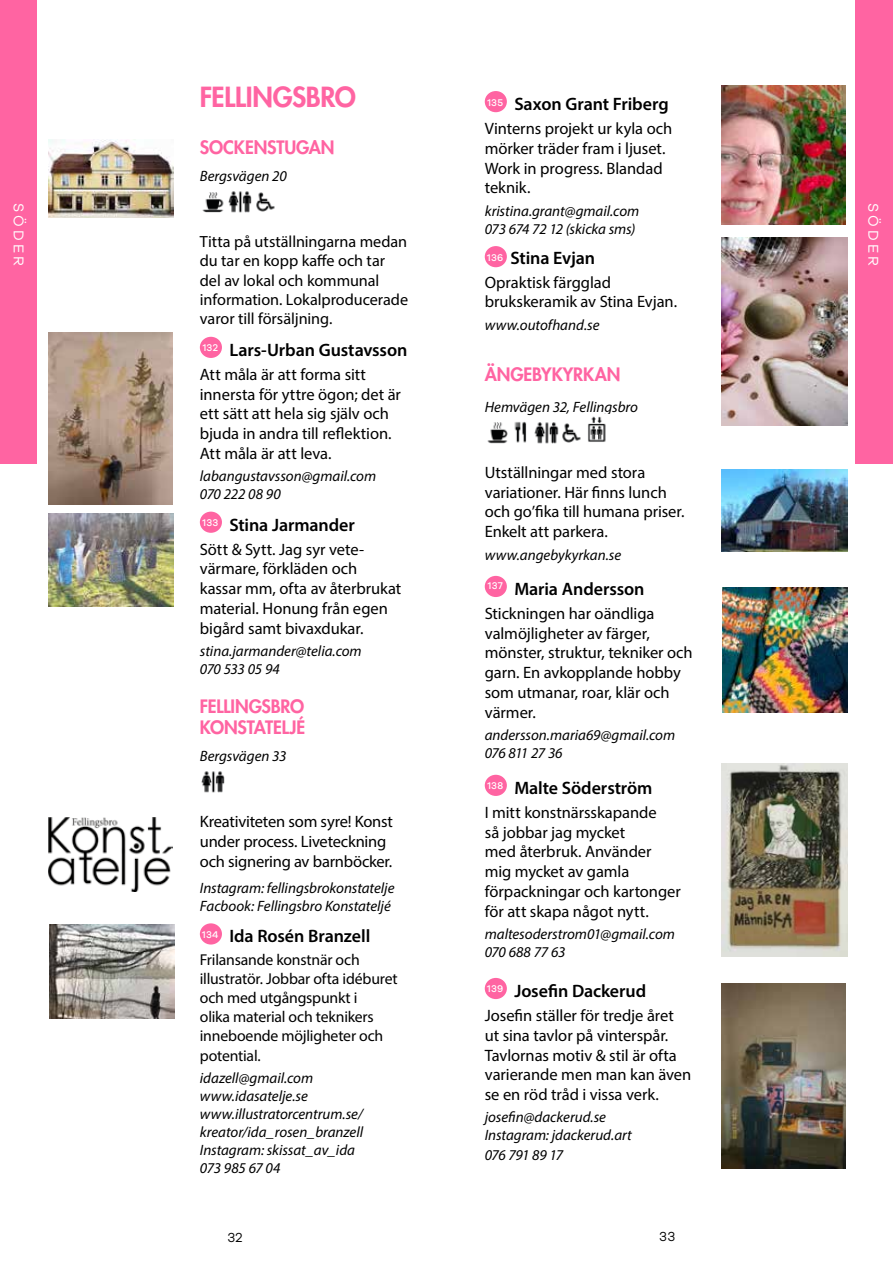
<style>
.page{position:relative;width:893px;height:1263px;background:#fff}
.page>*{position:absolute;margin:0;border:0;box-sizing:border-box;transform-origin:0 0}
.t1{font:800 27px "Futura Std";letter-spacing:-.01em;color:#ff64a2}
.t2{font:600 18px "Myriad Pro";letter-spacing:-.005em;color:#000}
.t3{font:800 18px/21.6px "Futura Std";letter-spacing:-.01em;color:#ff64a2}
.t4{font:16.5px/19.8px "Myriad Pro";letter-spacing:-.005em;color:#000}
.t5{font:16.2px/19.5px "Myriad Pro";letter-spacing:-.005em;color:#000}
.t6{font:15.75px/19px "Myriad Pro";letter-spacing:-.015em;color:#000}
.t7{font:italic 15px/18px "Myriad Pro";color:#000}
.t8{font:italic 15px "Myriad Pro";letter-spacing:-.035em;color:#000}
.t9{font:14.55px "Galano Grotesque";letter-spacing:.22em;color:#fff}
.t10{font:13.5px "Galano Grotesque";color:#000}
</style>
<div class="page">
<img style="left:202px;top:192px;width:22px;height:21px">
<img style="left:228px;top:191px;width:24px;height:22px">
<img style="left:256px;top:192px;width:19px;height:20px">
<div style="left:200px;top:337px;width:22px;height:21px;background:#ff64a2;border-radius:50%"></div>
<div style="left:200px;top:512px;width:22px;height:21px;background:#ff64a2;border-radius:50%"></div>
<img style="left:201px;top:771px;width:24px;height:22px">
<div style="left:200px;top:923px;width:22px;height:21px;background:#ff64a2;border-radius:50%"></div>
<img style="left:49px;top:139px;width:124px;height:78px">
<img style="left:49px;top:332px;width:124px;height:173px">
<img style="left:49px;top:513px;width:124px;height:93px">
<img style="left:49px;top:818px;width:124px;height:73px">
<img style="left:49px;top:925px;width:125px;height:94px">
<div style="left:485px;top:91px;width:22px;height:21px;background:#ff64a2;border-radius:50%"></div>
<div style="left:485px;top:246px;width:22px;height:21px;background:#ff64a2;border-radius:50%"></div>
<img style="left:487px;top:421px;width:40px;height:23px">
<img style="left:534px;top:422px;width:25px;height:22px">
<img style="left:562px;top:423px;width:19px;height:20px">
<img style="left:588px;top:416px;width:18px;height:26px">
<div style="left:485px;top:576px;width:22px;height:21px;background:#ff64a2;border-radius:50%"></div>
<div style="left:485px;top:775px;width:22px;height:21px;background:#ff64a2;border-radius:50%"></div>
<div style="left:485px;top:978px;width:22px;height:21px;background:#ff64a2;border-radius:50%"></div>
<img style="left:721px;top:85px;width:124px;height:140px">
<img style="left:721px;top:237px;width:126px;height:189px">
<img style="left:721px;top:470px;width:126px;height:81px">
<img style="left:722px;top:587px;width:126px;height:126px">
<img style="left:721px;top:764px;width:126px;height:193px">
<img style="left:722px;top:983px;width:124px;height:186px">
<div style="left:0;top:0;width:37px;height:464px;background:#ff64a2"></div>
<div style="left:856px;top:0;width:37px;height:464px;background:#ff64a2"></div>
<h1 class="t1" style="left:200px;top:80px;width:158px">FELLINGSBRO</h1>
<p class="t3" style="left:200px;top:137px;width:136px">SOCKENSTUGAN</p>
<p class="t7" style="left:200px;top:167px;width:88px">Bergsvägen 20</p>
<p class="t2" style="left:487px;top:93px;width:183px"><sup>135</sup> Saxon Grant Friberg</p>
<p class="t4" style="left:485px;top:118px;width:189px">Vinterns projekt ur kyla och mörker träder fram i ljuset.<br>Work in progress. Blandad teknik.</p>
<p class="t7" style="left:485px;top:201px;width:156px">kristina.grant@gmail.com<br>073 674 72 12 (skicka sms)</p>
<p class="t2" style="left:487px;top:246px;width:110px"><sup>136</sup> Stina Evjan</p>
<p class="t4" style="left:485px;top:272px;width:194px">Opraktisk färgglad brukskeramik av Stina Evjan.</p>
<p class="t7" style="left:485px;top:315px;width:116px">www.outofhand.se</p>
<p class="t3" style="left:485px;top:364px;width:137px">ÄNGEBYKYRKAN</p>
<p class="t7" style="left:485px;top:397px;width:155px">Hemvägen 32, Fellingsbro</p>
<p class="t9" style="left:27px;top:203px;width:65px;rotate:90deg">SÖDER</p>
<p class="t9" style="left:882px;top:203px;width:65px;rotate:90deg">SÖDER</p>
<p class="t5" style="left:200px;top:231px;width:210px">Titta på utställningarna medan du tar en kopp kaffe och tar del av lokal och kommunal information. Lokalproducerade varor till försäljning.</p>
<p class="t2" style="left:203px;top:338px;width:206px"><sup>132</sup> Lars-Urban Gustavsson</p>
<p class="t4" style="left:200px;top:364px;width:203px">Att måla är att forma sitt innersta för yttre ögon; det är ett sätt att hela sig själv och bjuda in andra till reflektion.<br>Att måla är att leva.</p>
<p class="t7" style="left:200px;top:467px;width:178px">labangustavsson@gmail.com<br>070 222 08 90</p>
<p class="t2" style="left:202px;top:513px;width:154px"><sup>133</sup> Stina Jarmander</p>
<p class="t4" style="left:200px;top:539px;width:203px">Sött &amp; Sytt. Jag syr vete&shy;värmare, förkläden och kassar mm, ofta av återbrukat material. Honung från egen bigård samt bivaxdukar.</p>
<p class="t7" style="left:200px;top:642px;width:163px">stina.jarmander@telia.com<br>070 533 05 94</p>
<p class="t3" style="left:200px;top:695px;width:107px">FELLINGSBRO<br>KONSTATELJÉ</p>
<p class="t7" style="left:200px;top:746px;width:88px">Bergsvägen 33</p>
<p class="t4" style="left:485px;top:462px;width:201px">Utställningar med stora variationer. Här finns lunch och go’fika till humana priser.<br>Enkelt att parkera.</p>
<p class="t7" style="left:485px;top:545px;width:138px">www.angebykyrkan.se</p>
<p class="t2" style="left:488px;top:577px;width:158px"><sup>137</sup> Maria Andersson</p>
<p class="t4" style="left:485px;top:603px;width:209px">Stickningen har oändliga valmöjligheter av färger, mönster, struktur, tekniker och garn. En avkopplande hobby som utmanar, roar, klär och värmer.</p>
<p class="t7" style="left:485px;top:726px;width:192px">andersson.maria69@gmail.com<br>076 811 27 36</p>
<p class="t2" style="left:487px;top:776px;width:167px"><sup>138</sup> Malte Söderström</p>
<p class="t4" style="left:485px;top:802px;width:198px">I mitt konstnärsskapande<br>så jobbar jag mycket<br>med återbruk. Använder mig mycket av gamla förpackningar och kartonger för att skapa något nytt.</p>
<p class="t7" style="left:485px;top:925px;width:192px">maltesoderstrom01@gmail.com<br>070 688 77 63</p>
<p class="t2" style="left:487px;top:979px;width:160px"><sup>139</sup> Josefin Dackerud</p>
<p class="t4" style="left:485px;top:1005px;width:208px">Josefin ställer för tredje året ut sina tavlor på vinterspår.<br>Tavlornas motiv &amp; stil är ofta varierande men man kan även se en röd tråd i vissa verk.</p>
<p class="t7" style="left:485px;top:1108px;width:149px">josefin@dackerud.se<br>Instagram: jdackerud.art</p>
<p class="t8" style="left:485px;top:1146px;width:80px">076 791 89 17</p>
<p class="t4" style="left:200px;top:811px;width:195px">Kreativiteten som syre! Konst under process. Liveteckning och signering av barnböcker.</p>
<p class="t7" style="left:200px;top:879px;width:196px">Instagram: fellingsbrokonstatelje<br>Facbook: Fellingsbro Konstateljé</p>
<p class="t2" style="left:202px;top:925px;width:170px"><sup>134</sup> Ida Rosén Branzell</p>
<p class="t6" style="left:200px;top:950px;width:199px">Frilansande konstnär och illustratör. Jobbar ofta idéburet och med utgångspunkt i<br>olika material och teknikers inneboende möjligheter och potential.</p>
<p class="t7" style="left:200px;top:1069px;width:165px">idazell@gmail.com www.idasatelje.se www.illustratorcentrum.se/ kreator/ida_rosen_branzell<br>Instagram: skissat_av_ida<br>073 985 67 04</p>
<p class="t10" style="left:227px;top:1230px;width:17px">32</p>
<p class="t10" style="left:659px;top:1228px;width:18px">33</p>
</div>
